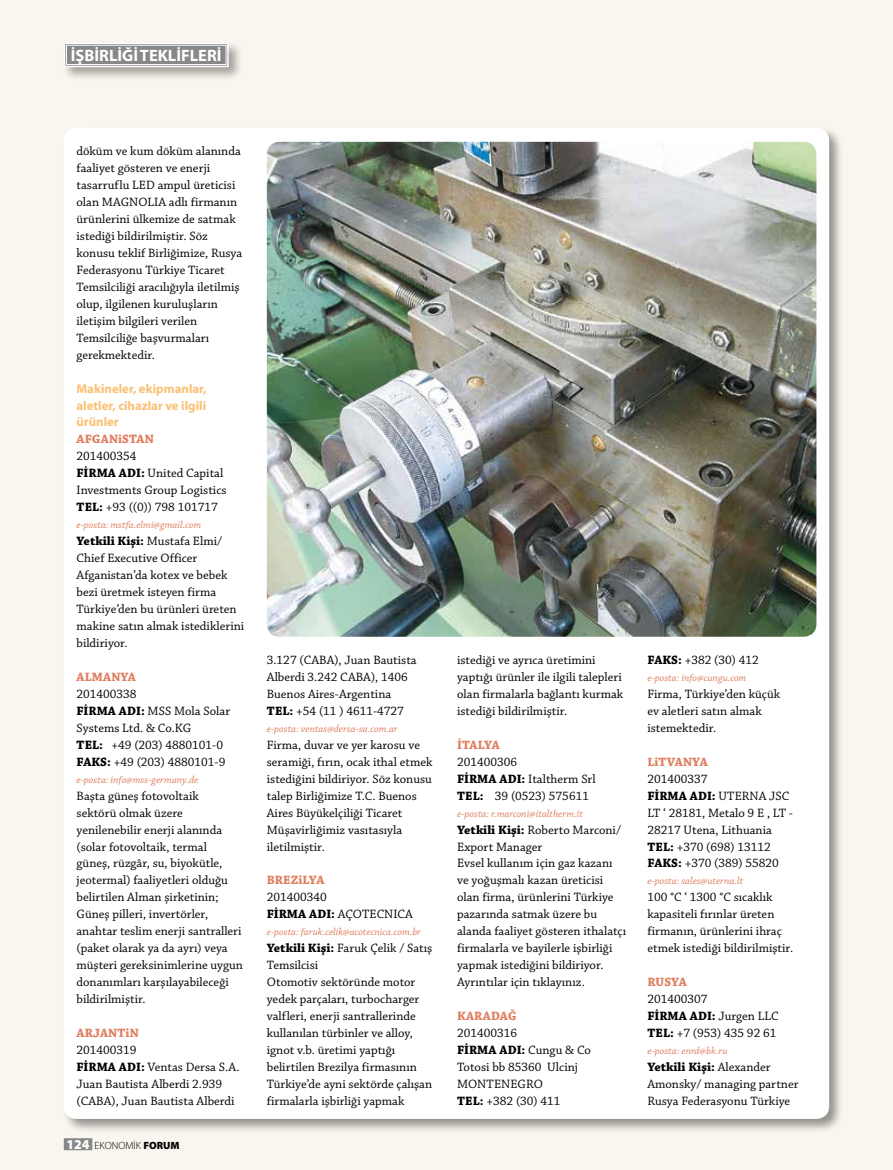
<style>
.page{position:relative;width:893px;height:1170px;background:#fff}
.page>*{position:absolute;margin:0;border:0;box-sizing:border-box;transform-origin:0 0}
.t1{font:700 16.5px "Myriad Pro";color:#fff}
.t2{font:12.75px/17px "Chaparral Pro";color:#000}
.t3{font:700 12.75px "Chaparral Pro";letter-spacing:.005em;color:#e07f60}
.t4{font:700 12.75px/17px "Myriad Pro";color:#fac074;text-align:justify}
.t5{font:italic 10.5px "Chaparral Pro";color:#e07f60}
.t6{font:300 10.5px "Myriad Pro";color:#000}
.s1{font-weight:700}
.s2{font-weight:900;font-size:13.5px;color:#fff}
.s3{font-weight:900}
</style>
<div class="page">
<div style="left:0;top:0;width:893px;height:1169px;background:#faf5ee"></div>
<div style="left:62px;top:126px;width:782px;height:1007px;background:#000;opacity:.4"></div>
<div style="left:64px;top:128px;width:765px;height:990px;background:#fff;border-radius:13px"></div>
<div style="left:64px;top:1138px;width:28px;height:12px;background:#87888a"></div>
<div style="left:62px;top:41px;width:181px;height:41px;background:#000;opacity:.35"></div>
<svg style="left:63px;top:42px;width:166px;height:26px;background:#9fa0a1"></svg>
<div style="left:66px;top:45px;width:160px;height:20px;border:1px solid #fff"></div>
<img style="left:267px;top:142px;width:549px;height:494px">
<p class="t1" style="left:71px;top:46px;width:152px">İŞBİRLİĞİ TEKLİFLERİ</p>
<p class="t2" style="left:77px;top:143px;width:167px">döküm ve kum döküm alanında faaliyet gösteren ve enerji tasarruflu LED ampul üreticisi olan MAGNOLIA adlı firmanın ürünlerini ülkemize de satmak istediği bildirilmiştir. Söz konusu teklif Birliğimize, Rusya<br>Federasyonu Türkiye Ticaret<br>Temsilciliği aracılığıyla iletilmiş olup, ilgilenen kuruluşların iletişim bilgileri verilen<br>Temsilciliğe başvurmaları gerekmektedir.</p>
<p class="t4" style="left:77px;top:380px;width:132px">Makineler, ekipmanlar, aletler, cihazlar ve ilgili ürünler</p>
<p class="t3" style="left:77px;top:432px;width:79px">AFGANiSTAN</p>
<p class="t2" style="left:77px;top:448px;width:152px">201400354<br><span class="s1">FİRMA ADI:</span> United Capital<br>Investments Group Logistics<br><span class="s1">TEL:</span> +93 ((0)) 798 101717</p>
<p class="t5" style="left:77px;top:519px;width:126px">e-posta: mstfa.elmi@gmail.com</p>
<p class="t2" style="left:77px;top:533px;width:169px"><span class="s1">Yetkili Kişi:</span> Mustafa Elmi/<br>Chief Executive Officer<br>Afganistan’da kotex ve bebek bezi üretmek isteyen firma<br>Türkiye’den bu ürünleri üreten makine satın almak istediklerini bildiriyor.</p>
<p class="t3" style="left:77px;top:669px;width:61px">ALMANYA</p>
<p class="t2" style="left:77px;top:685px;width:155px">201400338<br><span class="s1">FİRMA ADI:</span> MSS Mola Solar<br>Systems Ltd. &amp; Co.KG<br><span class="s1">TEL:</span> +49 (203) 4880101-0<br><span class="s1">FAKS:</span> +49 (203) 4880101-9</p>
<p class="t5" style="left:77px;top:773px;width:123px">e-posta: info@mss-germany.de</p>
<p class="t2" style="left:77px;top:787px;width:168px">Başta güneş fotovoltaik<br>sektörü olmak üzere yenilenebilir enerji alanında (solar fotovoltaik, termal güneş, rüzgâr, su, biyokütle, jeotermal) faaliyetleri olduğu belirtilen Alman şirketinin;<br>Güneş pilleri, invertörler, anahtar teslim enerji santralleri (paket olarak ya da ayrı) veya müşteri gereksinimlerine uygun donanımları karşılayabileceği bildirilmiştir.</p>
<p class="t3" style="left:77px;top:1025px;width:64px">ARJANTiN</p>
<p class="t2" style="left:77px;top:1041px;width:165px">201400319<br><span class="s1">FİRMA ADI:</span> Ventas Dersa S.A.<br>Juan Bautista Alberdi 2.939 (CABA), Juan Bautista Alberdi</p>
<p class="t6" style="left:66px;top:1139px;width:115px"><span class="s2">124</span> EKONOMİK <span class="s3">FORUM</span></p>
<p class="t2" style="left:267px;top:651px;width:151px">3.127 (CABA), Juan Bautista<br>Alberdi 3.242 CABA), 1406<br>Buenos Aires-Argentina<br><span class="s1">TEL:</span> +54 (11 ) 4611-4727</p>
<p class="t5" style="left:267px;top:722px;width:132px">e-posta: ventas@dersa-sa.com.ar</p>
<p class="t2" style="left:267px;top:736px;width:167px">Firma, duvar ve yer karosu ve seramiği, fırın, ocak ithal etmek istediğini bildiriyor. Söz konusu talep Birliğimize T.C. Buenos<br>Aires Büyükelçiliği Ticaret<br>Müşavirliğimiz vasıtasıyla iletilmiştir.</p>
<p class="t3" style="left:267px;top:872px;width:59px">BREZiLYA</p>
<p class="t2" style="left:267px;top:889px;width:148px">201400340<br><span class="s1">FİRMA ADI:</span> AÇOTECNICA</p>
<p class="t5" style="left:267px;top:926px;width:156px">e-posta: faruk.celik@acotecnica.com.br</p>
<p class="t2" style="left:267px;top:940px;width:167px"><span class="s1">Yetkili Kişi:</span> Faruk Çelik / Satış<br>Temsilcisi<br>Otomotiv sektöründe motor yedek parçaları, turbocharger valfleri, enerji santrallerinde kullanılan türbinler ve alloy, ignot v.b. üretimi yaptığı belirtilen Brezilya firmasının<br>Türkiye’de ayni sektörde çalışan firmalarla işbirliği yapmak</p>
<p class="t2" style="left:457px;top:652px;width:168px">istediği ve ayrıca üretimini yaptığı ürünler ile ilgili talepleri olan firmalarla bağlantı kurmak istediği bildirilmiştir.</p>
<p class="t3" style="left:457px;top:737px;width:44px">İTALYA</p>
<p class="t2" style="left:457px;top:753px;width:140px">201400306<br><span class="s1">FİRMA ADI:</span> Italtherm Srl<br><span class="s1">TEL:</span> 39 (0523) 575611</p>
<p class="t5" style="left:457px;top:807px;width:127px">e-posta: r.marconi@italtherm.it</p>
<p class="t2" style="left:457px;top:821px;width:171px"><span class="s1">Yetkili Kişi:</span> Roberto Marconi/<br>Export Manager<br>Evsel kullanım için gaz kazanı ve yoğuşmalı kazan üreticisi olan firma, ürünlerini Türkiye pazarında satmak üzere bu alanda faaliyet gösteren ithalatçı firmalarla ve bayilerle işbirliği yapmak istediğini bildiriyor.<br>Ayrıntılar için tıklayınız.</p>
<p class="t3" style="left:457px;top:1008px;width:61px">KARADAĞ</p>
<p class="t2" style="left:457px;top:1024px;width:135px">201400316<br><span class="s1">FİRMA ADI:</span> Cungu &amp; Co<br>Totosi bb 85360 Ulcinj<br>MONTENEGRO<br><span class="s1">TEL:</span> +382 (30) 411</p>
<p class="t2" style="left:647px;top:652px;width:113px"><span class="s1">FAKS:</span> +382 (30) 412</p>
<p class="t5" style="left:647px;top:671px;width:100px">e-posta: info@cungu.com</p>
<p class="t2" style="left:647px;top:685px;width:134px">Firma, Türkiye’den küçük ev aletleri satın almak istemektedir.</p>
<p class="t3" style="left:647px;top:754px;width:62px">LiTVANYA</p>
<p class="t2" style="left:647px;top:770px;width:147px">201400337<br><span class="s1">FİRMA ADI:</span> UTERNA JSC<br>LT ‘ 28181, Metalo 9 E , LT -<br>28217 Utena, Lithuania<br><span class="s1">TEL:</span> +370 (698) 13112<br><span class="s1">FAKS:</span> +370 (389) 55820</p>
<p class="t5" style="left:647px;top:875px;width:97px">e-posta: sales@uterna.lt</p>
<p class="t2" style="left:647px;top:889px;width:147px">100 °C ‘ 1300 °C sıcaklık kapasiteli fırınlar üreten firmanın, ürünlerini ihraç etmek istediği bildirilmiştir.</p>
<p class="t3" style="left:647px;top:974px;width:41px">RUSYA</p>
<p class="t2" style="left:647px;top:991px;width:133px">201400307<br><span class="s1">FİRMA ADI:</span> Jurgen LLC<br><span class="s1">TEL:</span> +7 (953) 435 92 61</p>
<p class="t5" style="left:647px;top:1044px;width:82px">e-posta: enrd@bk.ru</p>
<p class="t2" style="left:647px;top:1058px;width:153px"><span class="s1">Yetkili Kişi:</span> Alexander<br>Amonsky/ managing partner<br>Rusya Federasyonu Türkiye</p>
</div>
